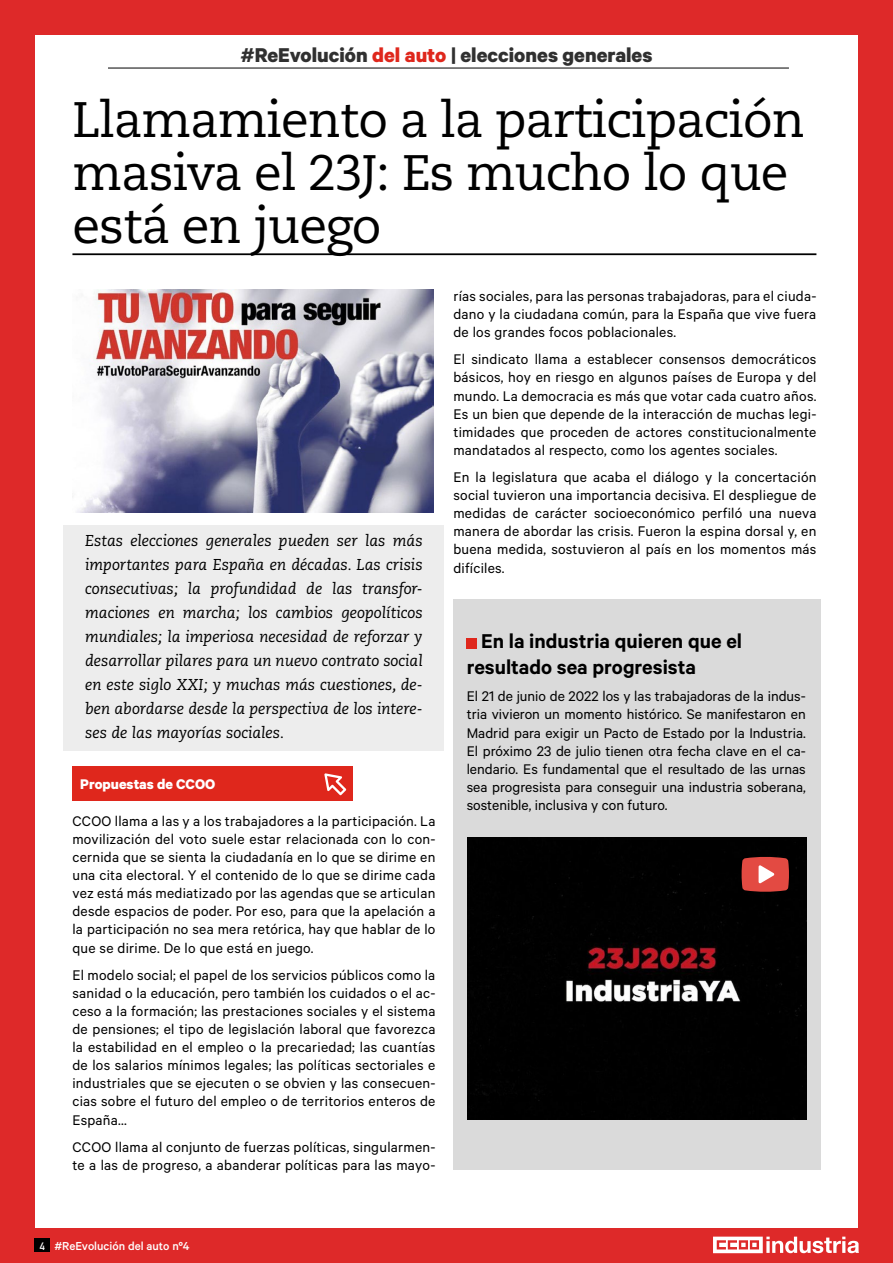
<style>
.page{position:relative;width:893px;height:1263px;background:#fff}
.page>*{position:absolute;margin:0;border:0;box-sizing:border-box;transform-origin:0 0}
.t1{font:49.8px/53.2px "Caecilia LT Pro 55 Roman";letter-spacing:-.02em;color:#000}
.t2{font:600 22.5px/25.8px "Calibre";color:#000}
.t3{font:700 22.5px "Calibre";color:#303030}
.t4{font:15.75px/18.1px "Calibre";letter-spacing:.015em;color:#000;text-align:justify}
.t5{font:italic 15.75px/24px "Caecilia LT Pro 56";color:#000;text-align:justify}
.t6{font:700 15.75px "Calibre";color:#fff}
.t7{font:500 13.05px "Calibre";color:#fff}
.s1{color:#df271c}
.s2{font-family:"DIN Alternate";font-weight:700;font-size:10.5px}
</style>
<div class="page">
<div style="left:0;top:0;width:893px;height:34px;background:#de2929"></div>
<div style="left:0;top:1229px;width:893px;height:34px;background:#de2929"></div>
<div style="left:0;top:0;width:34px;height:1229px;background:#de2929"></div>
<div style="left:859px;top:0;width:34px;height:1229px;background:#de2929"></div>
<hr style="left:108px;top:68px;width:681px;height:1px;background:#000">
<div style="left:34px;top:1239px;width:16px;height:13px;background:#000"></div>
<svg style="left:713px;top:1236px;width:146px;height:17px"></svg>
<div style="left:453px;top:600px;width:367px;height:570px;background:#dadada"></div>
<hr style="left:72px;top:253px;width:744px;height:2px;background:#000">
<div style="left:64px;top:526px;width:380px;height:225px;background:#ededed"></div>
<div style="left:72px;top:766px;width:281px;height:34px;background:#df271c"></div>
<svg style="left:324px;top:773px;width:22px;height:22px"></svg>
<img style="left:72px;top:289px;width:362px;height:224px">
<div style="left:467px;top:638px;width:10px;height:10px;background:#df271c"></div>
<div style="left:467px;top:838px;width:339px;height:282px;background:#000"></div>
<svg style="left:741px;top:856px;width:48px;height:36px"></svg>
<h2 class="t3" style="left:240px;top:42px;width:414px">#ReEvolución <span class="s1">del auto</span> | elecciones generales</h2>
<h1 class="t1" style="left:72px;top:92px;width:734px">Llamamiento a la participación masiva el 23J: Es mucho lo que está en juego</h1>
<p class="t5" style="left:85px;top:529px;width:339px">Estas elecciones generales pueden ser las más importantes para España en décadas. Las crisis consecutivas; la profundidad de las transfor&shy;maciones en marcha; los cambios geopolíticos mundiales; la imperiosa necesidad de reforzar y desarrollar pilares para un nuevo contrato social en este siglo XXI; y muchas más cuestiones, de&shy;ben abordarse desde la perspectiva de los intere&shy;ses de las mayorías sociales.</p>
<p class="t6" style="left:80px;top:774px;width:137px">Propuestas de CCOO</p>
<p class="t4" style="left:72px;top:811px;width:365px">CCOO llama a las y a los trabajadores a la participación. La movilización del voto suele estar relacionada con lo con&shy;cernida que se sienta la ciudadanía en lo que se dirime en una cita electoral. Y el contenido de lo que se dirime cada vez está más mediatizado por las agendas que se articulan desde espacios de poder. Por eso, para que la apelación a la participación no sea mera retórica, hay que hablar de lo que se dirime. De lo que está en juego.</p>
<p class="t4" style="left:72px;top:965px;width:365px">El modelo social; el papel de los servicios públicos como la sanidad o la educación, pero también los cuidados o el ac&shy;ceso a la formación; las prestaciones sociales y el sistema de pensiones; el tipo de legislación laboral que favorezca la estabilidad en el empleo o la precariedad; las cuantías de los salarios mínimos legales; las políticas sectoriales e industriales que se ejecuten o se obvien y las consecuen&shy;cias sobre el futuro del empleo o de territorios enteros de España…</p>
<p class="t4" style="left:72px;top:1137px;width:364px">CCOO llama al conjunto de fuerzas políticas, singularmen&shy;te a las de progreso, a abanderar políticas para las mayo-</p>
<p class="t4" style="left:453px;top:286px;width:364px">rías sociales, para las personas trabajadoras, para el ciuda&shy;dano y la ciudadana común, para la España que vive fuera de los grandes focos poblacionales.</p>
<p class="t4" style="left:453px;top:350px;width:364px">El sindicato llama a establecer consensos democráticos básicos, hoy en riesgo en algunos países de Europa y del mundo. La democracia es más que votar cada cuatro años.<br>Es un bien que depende de la interacción de muchas legi&shy;timidades que proceden de actores constitucionalmente mandatados al respecto, como los agentes sociales.</p>
<p class="t4" style="left:453px;top:467px;width:365px">En la legislatura que acaba el diálogo y la concertación social tuvieron una importancia decisiva. El despliegue de medidas de carácter socioeconómico perfiló una nueva manera de abordar las crisis. Fueron la espina dorsal y, en buena medida, sostuvieron al país en los momentos más difíciles.</p>
<h2 class="t2" style="left:467px;top:628px;width:277px;text-indent:14px">En la industria quieren que el resultado sea progresista</h2>
<p class="t4" style="left:467px;top:687px;width:341px">El 21 de junio de 2022 los y las trabajadoras de la indus&shy;tria vivieron un momento histórico. Se manifestaron en Madrid para exigir un Pacto de Estado por la Industria.<br>El próximo 23 de julio tienen otra fecha clave en el ca&shy;lendario. Es fundamental que el resultado de las urnas sea progresista para conseguir una industria soberana, sostenible, inclusiva y con futuro.</p>
<p class="t7" style="left:40px;top:1238px;width:151px"><span class="s2">4</span> #ReEvolución del auto nº4</p>
</div>
